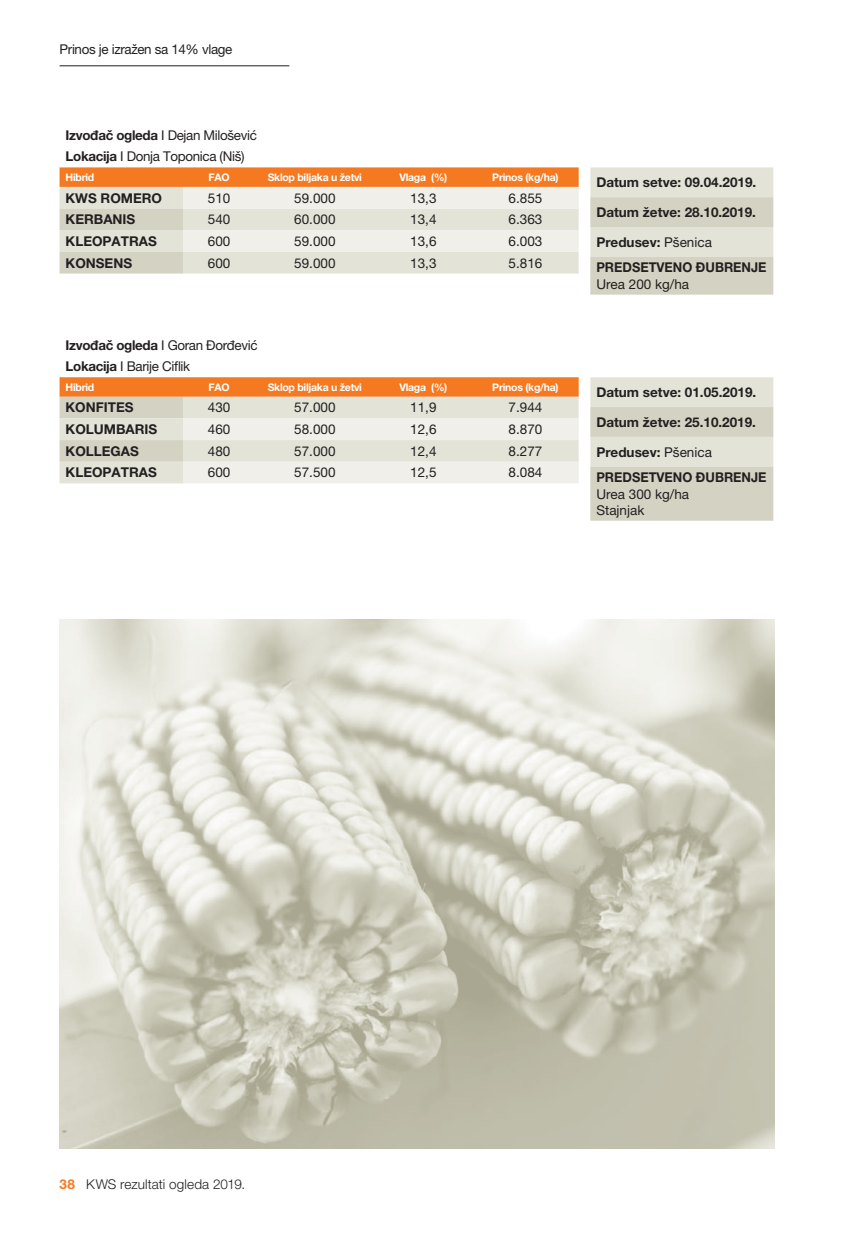
<style>
.page{position:relative;width:851px;height:1234px;background:#fff}
.page>*{position:absolute;margin:0;border:0;box-sizing:border-box;transform-origin:0 0}
.t1{font:700 13.5px/25.7px "Helvetica Neue LT Pro";color:#231f20}
.t2{font:13.5px/16.2px "Helvetica Neue LT Pro";color:#231f20}
.t3{font:13.5px/21.6px "Helvetica Neue LT Pro";letter-spacing:-.025em;color:#231f20}
.t4{font:300 13.5px "Helvetica Neue LT Pro";letter-spacing:.005em;color:#231f20}
.t5{font:700 10.5px "Helvetica Neue LT Pro";letter-spacing:-.025em;color:#fff}
.s1{font-weight:700}
.s2{font-weight:400}
.s3{font-weight:700;color:#f47920}
</style>
<div class="page">
<svg style="left:60px;top:167px;width:518px;height:106px;background:#e9d1b9"></svg>
<svg style="left:60px;top:377px;width:518px;height:106px;background:#e9d1b9"></svg>
<svg style="left:590px;top:167px;width:183px;height:127px;background:#dbdacd"></svg>
<svg style="left:590px;top:377px;width:183px;height:143px;background:#dad9cc"></svg>
<img style="left:60px;top:619px;width:714px;height:529px">
<hr style="left:60px;top:65px;width:229px;height:1px;background:#231f20">
<p class="t3" style="left:60px;top:39px;width:174px">Prinos je izražen sa 14% vlage</p>
<p class="t3" style="left:66px;top:124px;width:193px"><span class="s1">Izvođač ogleda</span> I Dejan Milošević<br><span class="s1">Lokacija</span> I Donja Toponica (Niš)</p>
<p class="t5" style="left:66px;top:171px;width:30px">Hibrid</p>
<p class="t5" style="left:208px;top:171px;width:23px">FAO</p>
<p class="t5" style="left:267px;top:171px;width:96px">Sklop biljaka u žetvi</p>
<p class="t5" style="left:399px;top:171px;width:49px">Vlaga (%)</p>
<p class="t5" style="left:492px;top:171px;width:68px">Prinos (kg/ha)</p>
<p class="t1" style="left:66px;top:184px;width:98px">KWS ROMERO</p>
<p class="t2" style="left:208px;top:189px;width:24px">510</p>
<p class="t2" style="left:294px;top:189px;width:43px">59.000</p>
<p class="t2" style="left:410px;top:189px;width:28px">13,3</p>
<p class="t2" style="left:508px;top:189px;width:35px">6.855</p>
<p class="t1" style="left:66px;top:206px;width:71px">KERBANIS</p>
<p class="t2" style="left:208px;top:211px;width:24px">540</p>
<p class="t2" style="left:294px;top:211px;width:43px">60.000</p>
<p class="t2" style="left:410px;top:211px;width:28px">13,4</p>
<p class="t2" style="left:508px;top:211px;width:35px">6.363</p>
<p class="t1" style="left:66px;top:228px;width:93px">KLEOPATRAS</p>
<p class="t2" style="left:208px;top:233px;width:24px">600</p>
<p class="t2" style="left:294px;top:233px;width:43px">59.000</p>
<p class="t2" style="left:410px;top:233px;width:28px">13,6</p>
<p class="t2" style="left:508px;top:233px;width:35px">6.003</p>
<p class="t1" style="left:66px;top:249px;width:68px">KONSENS</p>
<p class="t2" style="left:208px;top:254px;width:24px">600</p>
<p class="t2" style="left:294px;top:254px;width:43px">59.000</p>
<p class="t2" style="left:410px;top:254px;width:28px">13,3</p>
<p class="t2" style="left:508px;top:254px;width:35px">5.816</p>
<p class="t3" style="left:66px;top:334px;width:193px"><span class="s1">Izvođač ogleda</span> I Goran Đorđević<br><span class="s1">Lokacija</span> I Barije Ciflik</p>
<p class="t5" style="left:66px;top:380px;width:30px">Hibrid</p>
<p class="t5" style="left:208px;top:380px;width:23px">FAO</p>
<p class="t5" style="left:267px;top:380px;width:96px">Sklop biljaka u žetvi</p>
<p class="t5" style="left:399px;top:380px;width:49px">Vlaga (%)</p>
<p class="t5" style="left:492px;top:380px;width:68px">Prinos (kg/ha)</p>
<p class="t1" style="left:66px;top:394px;width:69px">KONFITES</p>
<p class="t2" style="left:208px;top:399px;width:24px">430</p>
<p class="t2" style="left:294px;top:399px;width:43px">57.000</p>
<p class="t2" style="left:410px;top:399px;width:28px">11,9</p>
<p class="t2" style="left:508px;top:399px;width:35px">7.944</p>
<p class="t1" style="left:66px;top:416px;width:93px">KOLUMBARIS</p>
<p class="t2" style="left:208px;top:421px;width:24px">460</p>
<p class="t2" style="left:294px;top:421px;width:43px">58.000</p>
<p class="t2" style="left:410px;top:421px;width:28px">12,6</p>
<p class="t2" style="left:508px;top:421px;width:35px">8.870</p>
<p class="t1" style="left:66px;top:437px;width:75px">KOLLEGAS</p>
<p class="t2" style="left:208px;top:442px;width:24px">480</p>
<p class="t2" style="left:294px;top:442px;width:43px">57.000</p>
<p class="t2" style="left:410px;top:442px;width:28px">12,4</p>
<p class="t2" style="left:508px;top:442px;width:35px">8.277</p>
<p class="t1" style="left:66px;top:459px;width:93px">KLEOPATRAS</p>
<p class="t2" style="left:208px;top:464px;width:24px">600</p>
<p class="t2" style="left:294px;top:464px;width:43px">57.500</p>
<p class="t2" style="left:410px;top:464px;width:28px">12,5</p>
<p class="t2" style="left:508px;top:464px;width:35px">8.084</p>
<p class="t1" style="left:596px;top:169px;width:161px">Datum setve: 09.04.2019.</p>
<p class="t1" style="left:596px;top:199px;width:161px">Datum žetve: 28.10.2019.</p>
<p class="t1" style="left:596px;top:229px;width:172px">Predusev: <span class="s2">Pšenica<br></span>PREDSETVENO ĐUBRENJE</p>
<p class="t2" style="left:596px;top:275px;width:94px">Urea 200 kg/ha</p>
<p class="t1" style="left:596px;top:379px;width:161px">Datum setve: 01.05.2019.</p>
<p class="t1" style="left:596px;top:409px;width:161px">Datum žetve: 25.10.2019.</p>
<p class="t1" style="left:596px;top:438px;width:172px">Predusev: <span class="s2">Pšenica<br></span>PREDSETVENO ĐUBRENJE</p>
<p class="t2" style="left:596px;top:485px;width:94px">Urea 300 kg/ha<br>Stajnjak</p>
<p class="t4" style="left:60px;top:1175px;width:187px"><span class="s3">38</span> KWS rezultati ogleda 2019.</p>
</div>
